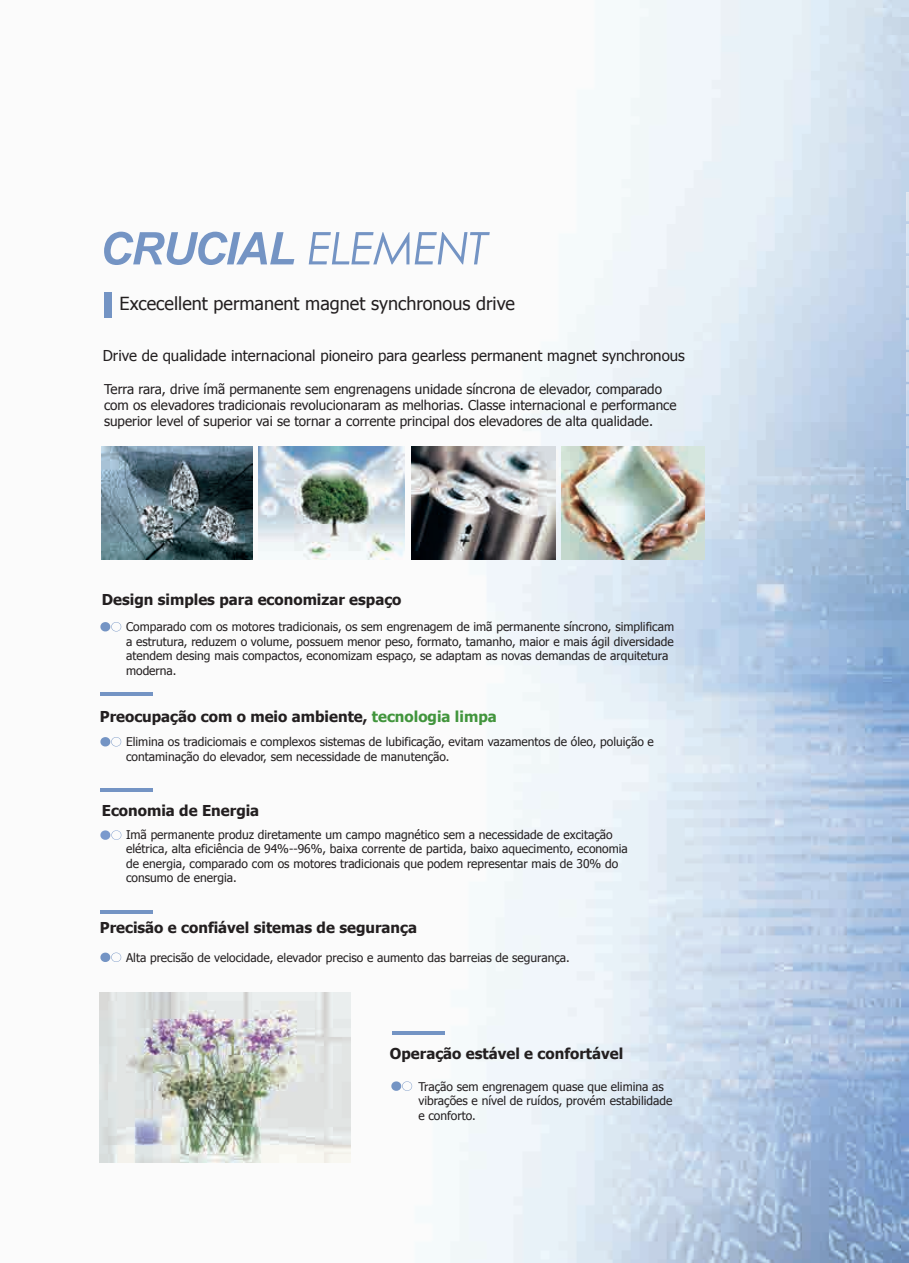
<style>
.page{position:relative;width:909px;height:1263px;background:#fff}
.page>*{position:absolute;margin:0;border:0;box-sizing:border-box;transform-origin:0 0}
.t1{font:18px "Tahoma";color:#231f20}
.t2{font:700 15px "Tahoma";color:#231f20}
.t3{font:15px "Tahoma";color:#231f20}
.t4{font:13.5px/16.2px "Tahoma";color:#231f20}
.t5{font:12px/14.4px "Tahoma";color:#231f20}
.s1{color:#42953d}
</style>
<div class="page">
<img style="left:99px;top:0;width:810px;height:1263px">
<img style="left:906px;top:192px;width:3px;height:318px">
<svg style="left:391px;top:1081px;width:21px;height:10px"></svg>
<div style="left:104px;top:292px;width:8px;height:25px;background:#7494c4"></div>
<svg style="left:104px;top:232px;width:190px;height:33px"></svg>
<svg style="left:309px;top:232px;width:180px;height:32px"></svg>
<svg style="left:100px;top:622px;width:21px;height:9px"></svg>
<svg style="left:100px;top:737px;width:21px;height:9px"></svg>
<svg style="left:100px;top:952px;width:21px;height:10px"></svg>
<img style="left:102px;top:447px;width:151px;height:113px">
<img style="left:259px;top:447px;width:146px;height:113px">
<img style="left:411px;top:447px;width:144px;height:113px">
<img style="left:561px;top:447px;width:143px;height:113px">
<img style="left:100px;top:993px;width:251px;height:170px">
<hr style="left:100px;top:692px;width:52px;height:3px;background:#7494c4">
<hr style="left:100px;top:788px;width:52px;height:3px;background:#7494c4">
<hr style="left:100px;top:911px;width:52px;height:3px;background:#7494c4">
<hr style="left:392px;top:1032px;width:52px;height:3px;background:#7494c4">
<svg style="left:100px;top:830px;width:21px;height:10px"></svg>
<h1 class="t1" style="left:120px;top:291px;width:397px">Excecellent permanent magnet synchronous drive</h1>
<p class="t3" style="left:103px;top:345px;width:583px">Drive de qualidade internacional pioneiro para gearless permanent magnet synchronous</p>
<p class="t4" style="left:104px;top:380px;width:574px">Terra rara, drive ímã permanente sem engrenagens unidade síncrona de elevador, comparado com os elevadores tradicionais revolucionaram as melhorias. Classe internacional e performance superior level of superior vai se tornar a corrente principal dos elevadores de alta qualidade.</p>
<p class="t2" style="left:102px;top:588px;width:301px">Design simples para economizar espaço</p>
<p class="t5" style="left:126px;top:619px;width:549px">Comparado com os motores tradicionais, os sem engrenagem de imã permanente síncrono, simplificam a estrutura, reduzem o volume, possuem menor peso, formato, tamanho, maior e mais ágil diversidade atendem desing mais compactos, economizam espaço, se adaptam as novas demandas de arquitetura moderna.</p>
<p class="t2" style="left:100px;top:706px;width:398px">Preocupação com o meio ambiente, <span class="s1">tecnologia limpa</span></p>
<p class="t5" style="left:126px;top:734px;width:529px">Elimina os tradiciomais e complexos sistemas de lubificação, evitam vazamentos de óleo, poluição e contaminação do elevador, sem necessidade de manutenção.</p>
<p class="t2" style="left:102px;top:800px;width:159px">Economia de Energia</p>
<p class="t5" style="left:126px;top:827px;width:503px">Imã permanente produz diretamente um campo magnético sem a necessidade de excitação elétrica, alta eficiência de 94%--96%, baixa corrente de partida, baixo aquecimento, economia de energia, comparado com os motores tradicionais que podem representar mais de 30% do consumo de energia.</p>
<p class="t2" style="left:100px;top:917px;width:319px">Precisão e confiável sitemas de segurança</p>
<p class="t5" style="left:126px;top:950px;width:445px">Alta precisão de velocidade, elevador preciso e aumento das barreias de segurança.</p>
<p class="t2" style="left:390px;top:1043px;width:235px">Operação estável e confortável</p>
<p class="t5" style="left:418px;top:1079px;width:255px">Tração sem engrenagem quase que elimina as vibrações e nível de ruídos, provém estabilidade e conforto.</p>
</div>
